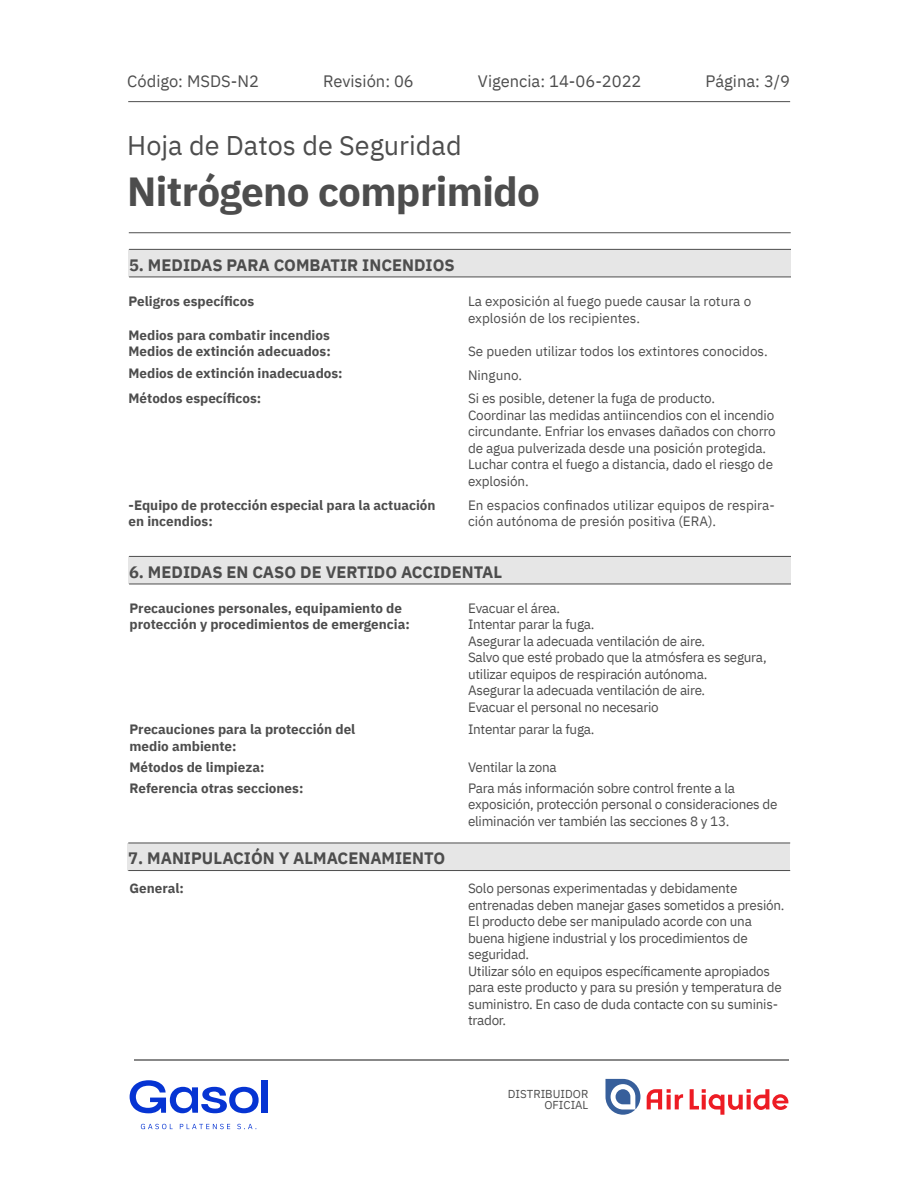
<style>
.page{position:relative;width:918px;height:1188px;background:#fff}
.page>*{position:absolute;margin:0;border:0;box-sizing:border-box;transform-origin:0 0}
.t1{font:700 40.5px "IBM Plex Sans";letter-spacing:-.015em;color:#4d4d4d}
.t2{font:27px "IBM Plex Sans";color:#4d4d4d}
.t3{font:700 16.5px "IBM Plex Sans";color:#4d4d4d}
.t4{font:16.5px "IBM Plex Sans";color:#4d4d4d}
.t5{font:13.5px/16.5px "IBM Plex Sans";letter-spacing:-.02em;color:#4d4d4d}
.t6{font:700 13.5px/16.2px "IBM Plex Sans";color:#4d4d4d}
.t7{font:13.5px/16.5px "IBM Plex Sans";color:#4d4d4d}
.t8{font:11.55px/11.9px "IBM Plex Sans";color:#4d4d4d;text-align:right}
</style>
<div class="page">
<hr style="left:128px;top:101px;width:662px;height:1px;background:#4d4d4d">
<hr style="left:129px;top:232px;width:662px;height:1px;background:#4d4d4d">
<hr style="left:134px;top:1060px;width:654px;height:1px;background:#888">
<svg style="left:647px;top:1089px;width:36px;height:20px"></svg>
<svg style="left:690px;top:1089px;width:98px;height:26px"></svg>
<svg style="left:605px;top:1079px;width:35px;height:36px"></svg>
<div style="left:262px;top:1080px;width:6px;height:33px;background:#0634d3"></div>
<svg style="left:130px;top:1080px;width:129px;height:33px"></svg>
<svg style="left:141px;top:1124px;width:32px;height:5px"></svg>
<svg style="left:180px;top:1124px;width:50px;height:5px"></svg>
<svg style="left:237px;top:1124px;width:19px;height:5px"></svg>
<div style="left:128px;top:843px;width:662px;height:28px;background:#e6e6e6"></div>
<hr style="left:128px;top:843px;width:662px;height:1px;background:#4d4d4d">
<hr style="left:128px;top:870px;width:662px;height:1px;background:#4d4d4d">
<div style="left:129px;top:249px;width:662px;height:28px;background:#e6e6e6"></div>
<hr style="left:129px;top:249px;width:662px;height:1px;background:#4d4d4d">
<hr style="left:129px;top:277px;width:662px;height:1px;background:#4d4d4d">
<div style="left:129px;top:556px;width:662px;height:28px;background:#e6e6e6"></div>
<hr style="left:129px;top:556px;width:662px;height:1px;background:#4d4d4d">
<hr style="left:129px;top:584px;width:662px;height:1px;background:#4d4d4d">
<p class="t4" style="left:127px;top:69px;width:133px">Código: MSDS-N2</p>
<p class="t4" style="left:323px;top:69px;width:92px">Revisión: 06</p>
<p class="t4" style="left:478px;top:69px;width:165px">Vigencia: 14-06-2022</p>
<p class="t4" style="left:706px;top:69px;width:86px">Página: 3/9</p>
<h2 class="t2" style="left:127px;top:124px;width:336px">Hoja de Datos de Seguridad</h2>
<h1 class="t1" style="left:127px;top:159px;width:414px">Nitrógeno comprimido</h1>
<p class="t3" style="left:129px;top:252px;width:327px">5. MEDIDAS PARA COMBATIR INCENDIOS</p>
<p class="t6" style="left:129px;top:292px;width:127px">Peligros específicos</p>
<p class="t7" style="left:468px;top:292px;width:285px">La exposición al fuego puede causar la rotura o explosión de los recipientes.</p>
<p class="t6" style="left:129px;top:326px;width:204px">Medios para combatir incendios<br>Medios de extinción adecuados:</p>
<p class="t7" style="left:468px;top:342px;width:301px">Se pueden utilizar todos los extintores conocidos.</p>
<p class="t5" style="left:468px;top:389px;width:309px">Si es posible, detener la fuga de producto.<br>Coordinar las medidas antiincendios con el incendio circundante. Enfriar los envases dañados con chorro de agua pulverizada desde una posición protegida.<br>Luchar contra el fuego a distancia, dado el riesgo de explosión.</p>
<p class="t6" style="left:129px;top:364px;width:216px">Medios de extinción inadecuados:</p>
<p class="t7" style="left:468px;top:366px;width:55px">Ninguno.</p>
<p class="t6" style="left:129px;top:389px;width:134px">Métodos específicos:</p>
<p class="t6" style="left:129px;top:496px;width:309px">-Equipo de protección especial para la actuación en incendios:</p>
<p class="t7" style="left:468px;top:496px;width:308px">En espacios confinados utilizar equipos de respira&shy;ción autónoma de presión positiva (ERA).</p>
<p class="t3" style="left:129px;top:559px;width:375px">6. MEDIDAS EN CASO DE VERTIDO ACCIDENTAL</p>
<p class="t5" style="left:468px;top:599px;width:300px">Evacuar el área.<br>Intentar parar la fuga.<br>Asegurar la adecuada ventilación de aire.<br>Salvo que esté probado que la atmósfera es segura, utilizar equipos de respiración autónoma.<br>Asegurar la adecuada ventilación de aire.<br>Evacuar el personal no necesario</p>
<p class="t5" style="left:468px;top:720px;width:128px">Intentar parar la fuga.</p>
<p class="t5" style="left:468px;top:758px;width:90px">Ventilar la zona</p>
<p class="t6" style="left:130px;top:779px;width:175px">Referencia otras secciones:</p>
<p class="t5" style="left:468px;top:779px;width:311px">Para más información sobre control frente a la exposición, protección personal o consideraciones de eliminación ver también las secciones 8 y 13.</p>
<p class="t6" style="left:130px;top:599px;width:282px">Precauciones personales, equipamiento de protección y procedimientos de emergencia:</p>
<p class="t6" style="left:130px;top:720px;width:227px">Precauciones para la protección del medio ambiente:</p>
<p class="t6" style="left:130px;top:758px;width:136px">Métodos de limpieza:</p>
<p class="t3" style="left:128px;top:845px;width:318px">7. MANIPULACIÓN Y ALMACENAMIENTO</p>
<p class="t6" style="left:130px;top:879px;width:56px">General:</p>
<p class="t5" style="left:468px;top:879px;width:318px">Solo personas experimentadas y debidamente entrenadas deben manejar gases sometidos a presión.<br>El producto debe ser manipulado acorde con una buena higiene industrial y los procedimientos de seguridad.<br>Utilizar sólo en equipos específicamente apropiados para este producto y para su presión y temperatura de suministro. En caso de duda contacte con su suminis&shy;trador.</p>
<p class="t8" style="left:508px;top:1087px;width:82px">DISTRIBUIDOR<br>OFICIAL</p>
</div>
